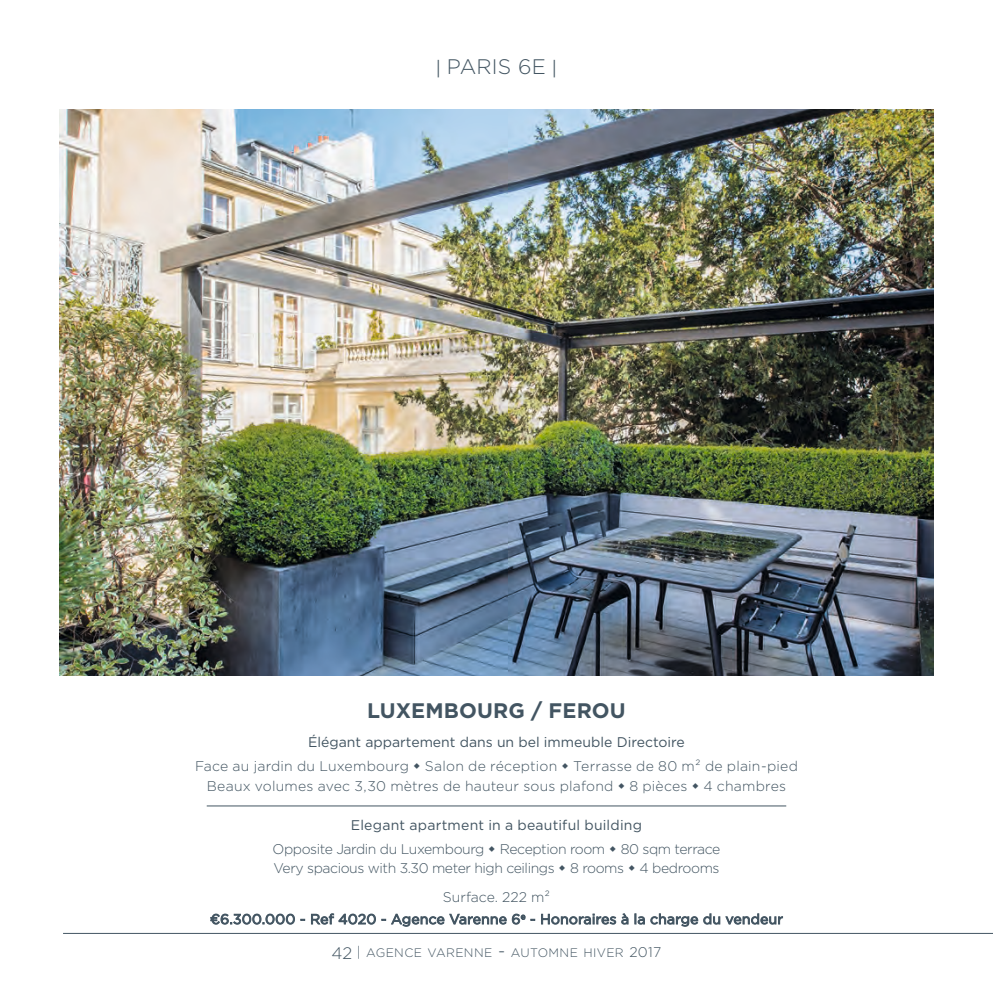
<style>
.page{position:relative;width:993px;height:993px;background:#fff}
.page>*{position:absolute;margin:0;border:0;box-sizing:border-box;transform-origin:0 0}
.t1{font:700 21px "Gotham";color:#435562}
.t2{font:300 21px "Gotham";letter-spacing:.01em;color:#435562}
.t3{font:300 14px/19.2px "Gotham";letter-spacing:.015em;color:#435562;text-align:center}
.t4{font:300 14px/19.2px "Gotham";letter-spacing:-.03em;color:#435562}
.t5{font:14px "Gotham";color:#435562}
.t6{font:300 14px "Gotham";letter-spacing:-.005em;color:#435562}
.t7{font:300 12.25px "Gotham";letter-spacing:.025em;color:#435562}
.s1{font-family:"Helvetica";font-size:17.5px}
.s2{font-size:16.62px}
.s3{font-size:14px}
.s4{font-size:17.5px}
</style>
<div class="page">
<hr style="left:63px;top:932px;width:929px;height:1px;background:#435562">
<img style="left:60px;top:109px;width:873px;height:566px">
<hr style="left:207px;top:805px;width:579px;height:1px;background:#435562">
<svg style="left:210px;top:913px;width:84px;height:11px"></svg>
<svg style="left:311px;top:913px;width:64px;height:11px"></svg>
<svg style="left:391px;top:913px;width:115px;height:13px"></svg>
<svg style="left:512px;top:913px;width:22px;height:11px"></svg>
<svg style="left:541px;top:913px;width:74px;height:11px"></svg>
<svg style="left:621px;top:913px;width:7px;height:11px"></svg>
<svg style="left:634px;top:913px;width:10px;height:11px"></svg>
<svg style="left:650px;top:913px;width:47px;height:13px"></svg>
<svg style="left:703px;top:913px;width:16px;height:11px"></svg>
<svg style="left:725px;top:913px;width:57px;height:11px"></svg>
<p class="t2" style="left:436px;top:54px;width:121px"><span class="s1">|</span> PARIS 6E <span class="s1">|</span></p>
<p class="t1" style="left:367px;top:697px;width:260px">LUXEMBOURG / FEROU</p>
<p class="t5" style="left:308px;top:733px;width:378px">Élégant appartement dans un bel immeuble Directoire</p>
<p class="t3" style="left:195px;top:756px;width:604px">Face au jardin du Luxembourg Salon de réception Terrasse de 80 m² de plain-pied<br>Beaux volumes avec 3,30 mètres de hauteur sous plafond 8 pièces 4 chambres</p>
<p class="t5" style="left:351px;top:816px;width:292px">Elegant apartment in a beautiful building</p>
<p class="t4" style="left:272px;top:838px;width:449px">Opposite Jardin du Luxembourg Reception room 80 sqm terrace<br>Very spacious with 3.30 meter high ceilings 8 rooms 4 bedrooms</p>
<p class="t6" style="left:442px;top:887px;width:109px">Surface. 222 m²</p>
<p class="t7" style="left:331px;top:944px;width:331px"><span class="s2">42</span> <span class="s3">|</span> AGENCE VARENNE <span class="s4">-</span> AUTOMNE HIVER <span class="s3">2017</span></p>
</div>
